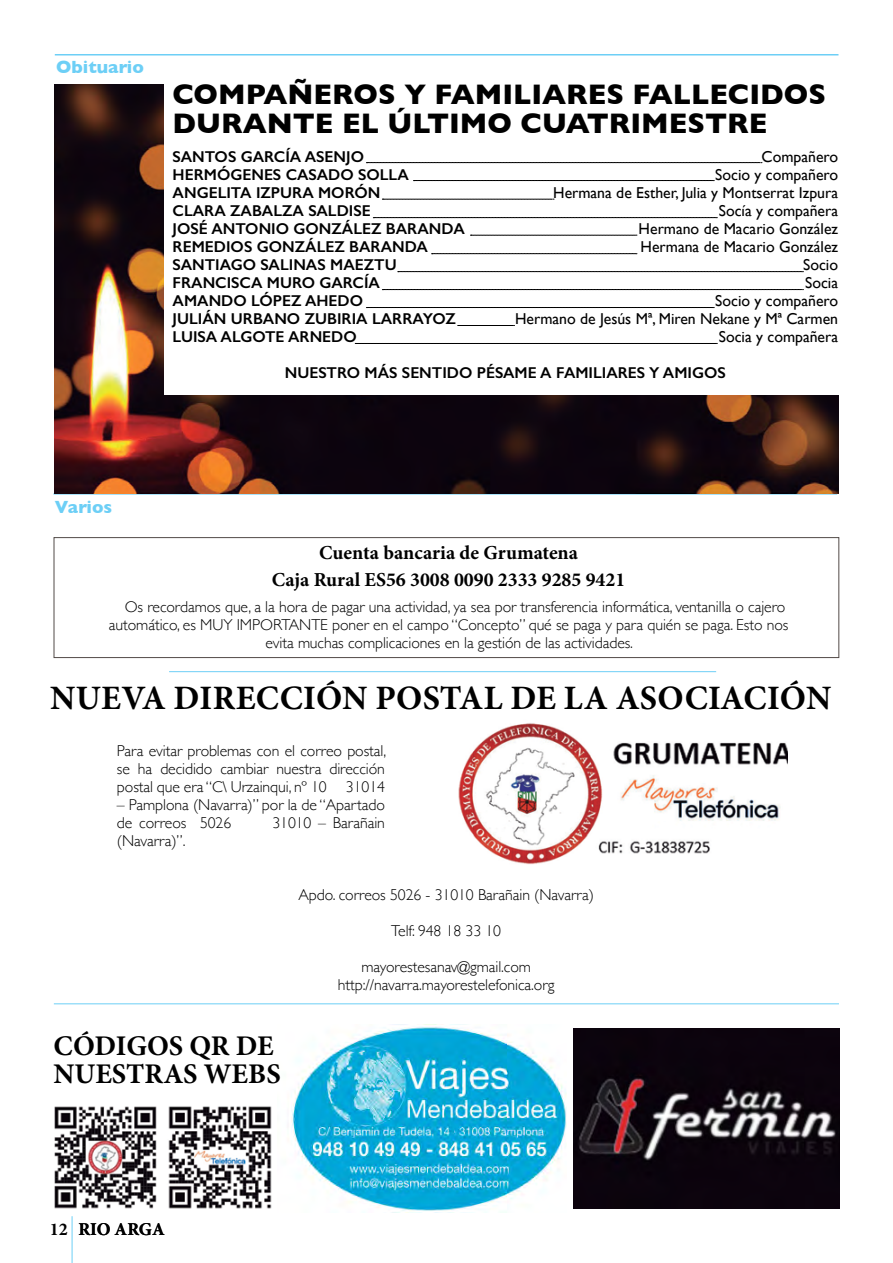
<style>
.page{position:relative;width:893px;height:1263px;background:#fff}
.page>*{position:absolute;margin:0;border:0;box-sizing:border-box;transform-origin:0 0}
.t1{font:700 34.2px "Minion Pro";letter-spacing:.01em;color:#000}
.t2{font:700 28.8px/28.8px "Gill Sans";color:#000}
.t3{font:700 28.5px/28.5px "Minion Pro";color:#000}
.t4{font:700 19.8px/27px "Minion Pro";color:#000;text-align:center}
.t5{font:700 18px "Gill Sans";color:#6dcff6}
.t6{font:700 18px "Minion Pro";color:#000}
.t7{font:300 15.75px/18px "Gill Sans";letter-spacing:-.005em;color:#000;text-align:justify}
.t8{font:600 15.75px "Gill Sans";color:#000}
.t9{font:15.75px "Gill Sans";color:#000}
.s1{color:#fff}
</style>
<div class="page">
<div style="left:54px;top:537px;width:785px;height:121px;border:1px solid #524b48"></div>
<hr style="left:72px;top:1216px;width:1px;height:47px;background:#6dcff6">
<img style="left:291px;top:1026px;width:276px;height:187px">
<img style="left:574px;top:1029px;width:266px;height:180px">
<hr style="left:54px;top:493px;width:783px;height:2px;background:#6dcff6">
<hr style="left:169px;top:671px;width:547px;height:1px;background:#6dcff6">
<hr style="left:54px;top:1003px;width:785px;height:1px;background:#6dcff6">
<hr style="left:55px;top:54px;width:783px;height:2px;background:#6dcff6">
<svg style="left:398px;top:271px;width:405px;height:1px"></svg>
<svg style="left:382px;top:289px;width:421px;height:1px"></svg>
<svg style="left:366px;top:307px;width:348px;height:1px"></svg>
<svg style="left:458px;top:325px;width:56px;height:1px"></svg>
<svg style="left:355px;top:343px;width:362px;height:1px"></svg>
<svg style="left:432px;top:253px;width:205px;height:1px"></svg>
<svg style="left:470px;top:235px;width:167px;height:1px"></svg>
<svg style="left:373px;top:217px;width:344px;height:1px"></svg>
<svg style="left:382px;top:199px;width:172px;height:1px"></svg>
<svg style="left:413px;top:180px;width:301px;height:1px"></svg>
<svg style="left:366px;top:162px;width:396px;height:1px"></svg>
<img style="left:55px;top:1106px;width:102px;height:103px">
<img style="left:168px;top:1106px;width:104px;height:103px">
<img style="left:54px;top:85px;width:110px;height:311px">
<img style="left:458px;top:723px;width:330px;height:141px">
<img style="left:54px;top:396px;width:785px;height:98px">
<p class="t5" style="left:56px;top:53px;width:111px">Obituario<span class="s1">18</span></p>
<h2 class="t2" style="left:173px;top:80px;width:655px">COMPAÑEROS Y FAMILIARES FALLECIDOS<br>DURANTE EL ÚLTIMO CUATRIMESTRE</h2>
<p class="t5" style="left:55px;top:492px;width:59px">Varios</p>
<p class="t8" style="left:173px;top:147px;width:193px">SANTOS GARCÍA ASENJO</p>
<p class="t9" style="left:762px;top:147px;width:78px">Compañero</p>
<p class="t8" style="left:173px;top:165px;width:238px">HERMÓGENES CASADO SOLLA</p>
<p class="t9" style="left:715px;top:165px;width:124px">Socio y compañero</p>
<p class="t8" style="left:173px;top:183px;width:209px">ANGELITA IZPURA MORÓN</p>
<p class="t9" style="left:553px;top:183px;width:286px">Hermana de Esther, Julia y Montserrat Izpura</p>
<p class="t8" style="left:173px;top:201px;width:200px">CLARA ZABALZA SALDISE</p>
<p class="t9" style="left:719px;top:201px;width:121px">Socía y compañera</p>
<p class="t8" style="left:173px;top:219px;width:294px">JOSÉ ANTONIO GONZÁLEZ BARANDA</p>
<p class="t9" style="left:639px;top:219px;width:201px">Hermano de Macario González</p>
<p class="t8" style="left:173px;top:237px;width:257px">REMEDIOS GONZÁLEZ BARANDA</p>
<p class="t9" style="left:641px;top:237px;width:199px">Hermana de Macario González</p>
<p class="t8" style="left:173px;top:255px;width:226px">SANTIAGO SALINAS MAEZTU</p>
<p class="t9" style="left:803px;top:255px;width:36px">Socio</p>
<p class="t8" style="left:173px;top:273px;width:209px">FRANCISCA MURO GARCÍA</p>
<p class="t9" style="left:805px;top:273px;width:34px">Socia</p>
<p class="t8" style="left:173px;top:291px;width:192px">AMANDO LÓPEZ AHEDO</p>
<p class="t9" style="left:715px;top:291px;width:124px">Socio y compañero</p>
<p class="t8" style="left:173px;top:309px;width:285px">JULIÁN URBANO ZUBIRIA LARRAYOZ</p>
<p class="t9" style="left:515px;top:309px;width:324px">Hermano de Jesús Mª, Miren Nekane y Mª Carmen</p>
<p class="t8" style="left:173px;top:327px;width:186px">LUISA ALGOTE ARNEDO</p>
<p class="t9" style="left:719px;top:327px;width:121px">Socia y compañera</p>
<p class="t8" style="left:285px;top:363px;width:442px">NUESTRO MÁS SENTIDO PÉSAME A FAMILIARES Y AMIGOS</p>
<p class="t4" style="left:272px;top:539px;width:355px">Cuenta bancaria de Grumatena<br>Caja Rural ES56 3008 0090 2333 9285 9421</p>
<p class="t7" style="left:125px;top:597px;width:662px">Os recordamos que, a la hora de pagar una actividad, ya sea por transferencia informática, ventanilla o cajero</p>
<p class="t7" style="left:109px;top:615px;width:681px">automático, es MUY IMPORTANTE poner en el campo “Concepto” qué se paga y para quién se paga. Esto nos</p>
<p class="t7" style="left:265px;top:633px;width:369px">evita muchas complicaciones en la gestión de las actividades.</p>
<h1 class="t1" style="left:50px;top:674px;width:782px">NUEVA DIRECCIÓN POSTAL DE LA ASOCIACIÓN</h1>
<p class="t7" style="left:117px;top:741px;width:271px">Para evitar problemas con el correo postal, se ha decidido cambiar nuestra dirección postal que era “C\ Urzainqui, nº 10 31014</p>
<p class="t7" style="left:117px;top:795px;width:270px">– Pamplona (Navarra)” por la de “Apartado de correos 5026</p>
<p class="t7" style="left:272px;top:813px;width:114px">31010 – Barañain</p>
<p class="t7" style="left:117px;top:831px;width:70px">(Navarra)”.</p>
<h3 class="t3" style="left:54px;top:1031px;width:229px">CÓDIGOS QR DE<br>NUESTRAS WEBS</h3>
<p class="t7" style="left:298px;top:885px;width:297px">Apdo. correos 5026 - 31010 Barañain (Navarra)</p>
<p class="t7" style="left:391px;top:921px;width:111px">Telf: 948 18 33 10</p>
<p class="t7" style="left:338px;top:957px;width:218px;text-align:center">mayorestesanav@gmail.com http://navarra.mayorestelefonica.org</p>
<p class="t6" style="left:50px;top:1216px;width:116px">12 RIO ARGA</p>
</div>
